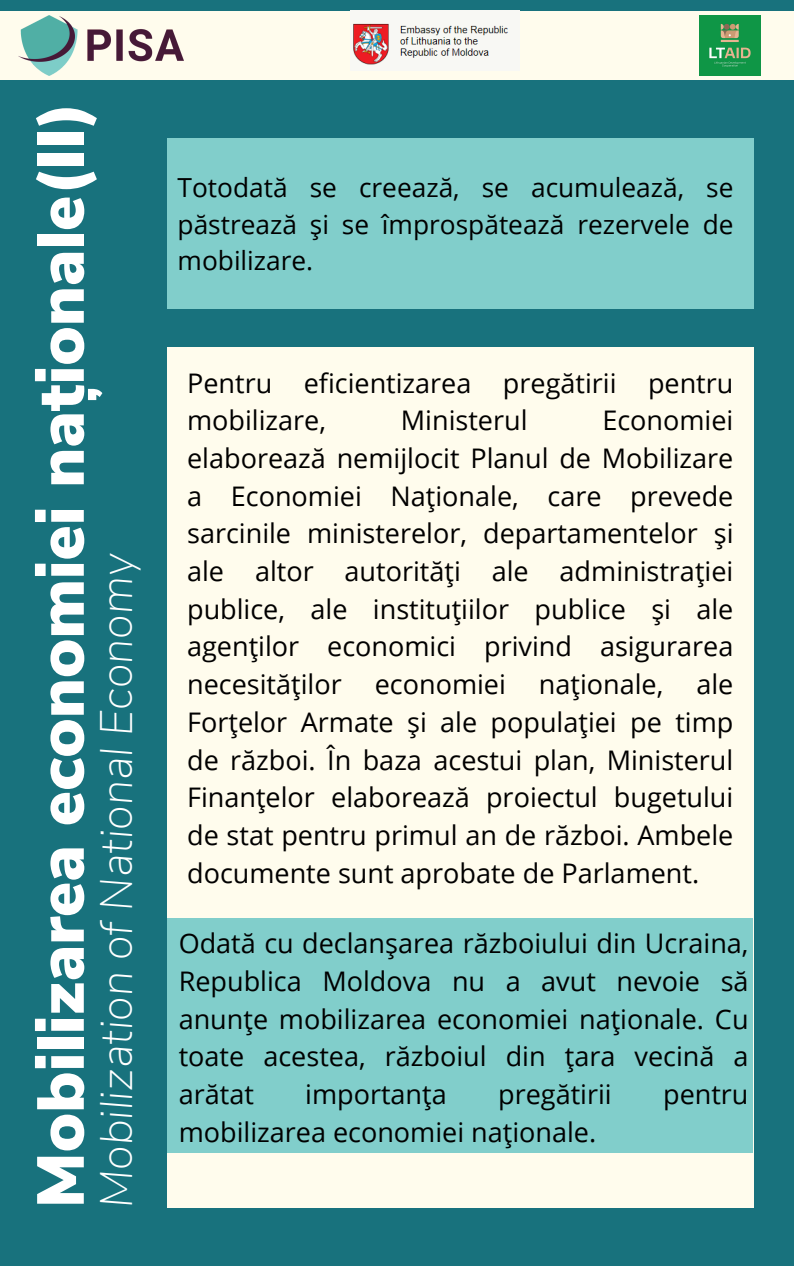
<style>
.page{position:relative;width:794px;height:1266px;background:#fff}
.page>*{position:absolute;margin:0;border:0;box-sizing:border-box;transform-origin:0 0}
.t1{font:900 66.07px "Nunito Sans";color:#fff}
.t2{font:italic 200 45.45px "Nunito Sans";color:#fff}
.t3{font:27px/37.7px "Open Sans";color:#000;text-align:justify}
.t4{font:26.25px/36.6px "Open Sans";color:#000;text-align:justify}
</style>
<div class="page">
<div style="left:0;top:0;width:793px;height:1266px;background:#18727d"></div>
<div style="left:167px;top:138px;width:586px;height:171px;background:#81cecb"></div>
<div style="left:167px;top:348px;width:586px;height:859px;background:#fffced"></div>
<div style="left:0;top:11px;width:793px;height:68px;background:#fffced"></div>
<img style="left:19px;top:15px;width:165px;height:60px">
<img style="left:353px;top:23px;width:156px;height:42px">
<img style="left:699px;top:15px;width:60px;height:60px">
<div style="left:167px;top:917px;width:585px;height:235px;background:#81cecb"></div>
<h1 class="t1" style="left:17px;top:1208px;width:1107px;rotate:-90deg">Mobilizarea economiei naționale(II)</h1>
<h2 class="t2" style="left:86px;top:1208px;width:656px;rotate:-90deg">Mobilization of National Economy</h2>
<p class="t4" style="left:177px;top:169px;width:557px">Totodată se creează, se acumulează, se păstrează și se împrospătează rezervele de mobilizare.</p>
<p class="t3" style="left:187px;top:363px;width:547px">Pentru eficientizarea pregătirii pentru mobilizare,</p>
<p class="t3" style="left:400px;top:401px;width:128px">Ministerul</p>
<p class="t3" style="left:187px;top:401px;width:547px;text-indent:415px">Economiei elaborează nemijlocit Planul de Mobilizare a Economiei Naționale, care prevede sarcinile ministerelor, departamentelor şi ale altor autorităţi ale administraţiei publice, ale instituțiilor publice şi ale agenților economici privind asigurarea necesităţilor economiei naţionale, ale Forţelor Armate şi ale populaţiei pe timp de război. În baza acestui plan, Ministerul Finanțelor elaborează proiectul bugetului de stat pentru primul an de război. Ambele documente sunt aprobate de Parlament.</p>
<p class="t3" style="left:179px;top:924px;width:571px">Odată cu declanșarea războiului din Ucraina, Republica Moldova nu a avut nevoie să anunțe mobilizarea economiei naționale. Cu toate acestea, războiul din țara vecină a arătat</p>
<p class="t3" style="left:305px;top:1074px;width:143px">importanța</p>
<p class="t3" style="left:498px;top:1074px;width:115px">pregătirii</p>
<p class="t3" style="left:662px;top:1074px;width:87px">pentru</p>
<p class="t3" style="left:179px;top:1112px;width:419px">mobilizarea economiei naționale.</p>
</div>
